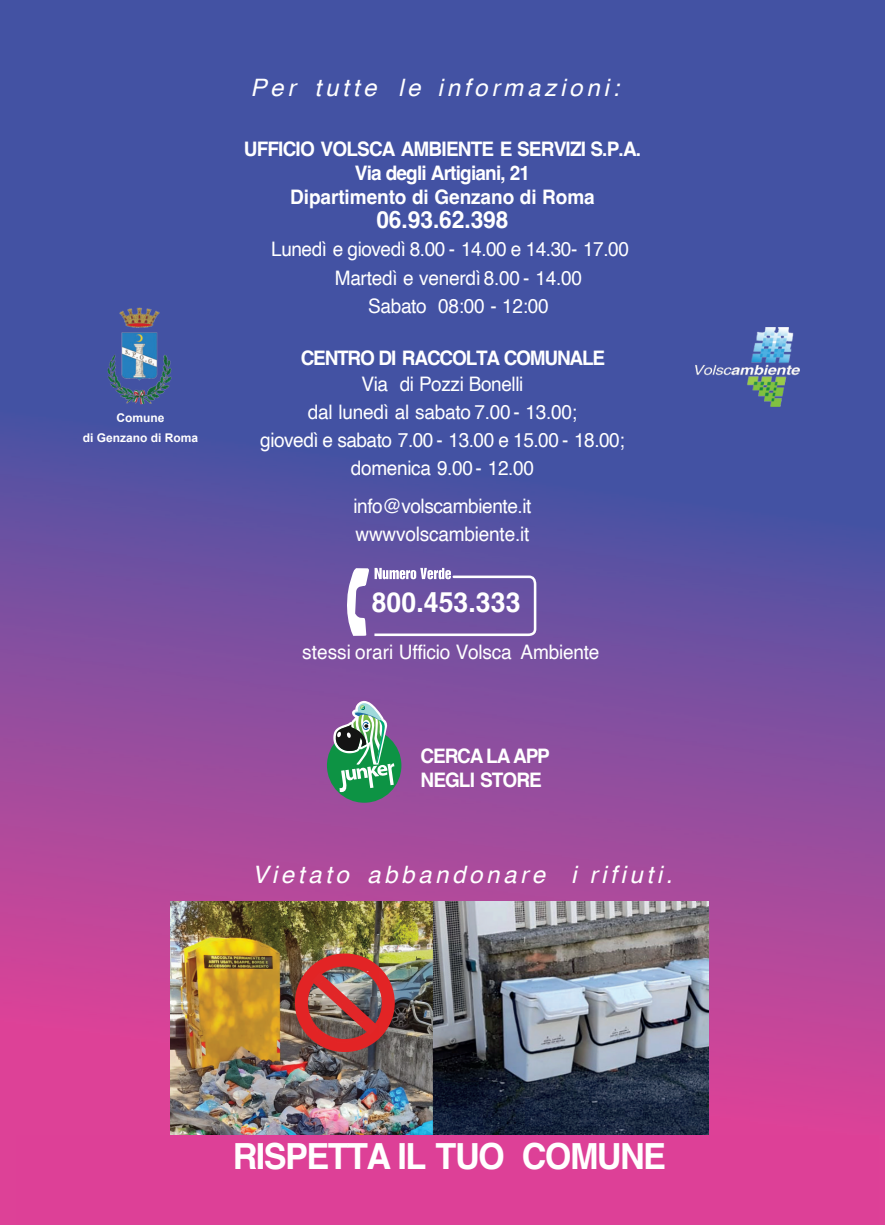
<style>
.page{position:relative;width:885px;height:1225px;background:#fff}
.page>*{position:absolute;margin:0;border:0;box-sizing:border-box;transform-origin:0 0}
.t1{font:700 36px "Helvetica";letter-spacing:-.045em;color:#fff;scale:.95 1}
.t2{font:700 28px "Helvetica";letter-spacing:.005em;color:#fff;scale:.95 1}
.t3{font:italic 24px "Helvetica";letter-spacing:.155em;color:#fff}
.t4{font:700 24px "Helvetica";letter-spacing:-.005em;color:#fff;scale:.95 1}
.t5{font:20px/28px "Helvetica";letter-spacing:-.015em;color:#fff;text-align:center;scale:.95 1}
.t6{font:700 20px/24px "Helvetica";letter-spacing:-.045em;color:#fff;text-align:center;scale:.95 1}
.t7{font:700 20px "Helvetica";letter-spacing:-.065em;color:#fff;scale:.95 1}
.t8{font:700 12px/20px "Arial";color:#fff;text-align:center}
</style>
<div class="page">
<img style="left:0;top:0;width:884px;height:1225px">
<img style="left:695px;top:327px;width:103px;height:79px">
<img style="left:107px;top:307px;width:65px;height:97px">
<svg style="left:342px;top:568px;width:194px;height:68px"></svg>
<img style="left:432px;top:901px;width:276px;height:234px">
<img style="left:170px;top:901px;width:262px;height:234px">
<div style="left:17px;top:1135px;width:861px;height:90px;background:#dd4097"></div>
<div style="left:327px;top:728px;width:74px;height:74px;background:#0d9344;border-radius:50%"></div>
<svg style="left:333px;top:701px;width:61px;height:91px"></svg>
<div style="left:295px;top:953px;width:100px;height:99px;border:13px solid #e22425;border-radius:50%"></div>
<img style="left:304px;top:970px;width:76px;height:76px">
<p class="t8" style="left:83px;top:409px;width:117px">Comune<br>di Genzano di Roma</p>
<p class="t3" style="left:250px;top:78px;width:370px">Per tutte le informazioni:</p>
<p class="t6" style="left:244px;top:139px;width:420px">UFFICIO VOLSCA AMBIENTE E SERVIZI S.P.A.<br>Via degli Artigiani, 21<br>Dipartimento di Genzano di Roma</p>
<p class="t4" style="left:376px;top:210px;width:141px">06.93.62.398</p>
<p class="t5" style="left:271px;top:237px;width:378px">Lunedì e giovedì 8.00 - 14.00 e 14.30- 17.00</p>
<p class="t5" style="left:335px;top:265px;width:262px">Martedì e venerdì 8.00 - 14.00</p>
<p class="t5" style="left:368px;top:293px;width:192px">Sabato 08:00 - 12:00</p>
<p class="t7" style="left:301px;top:350px;width:322px">CENTRO DI RACCOLTA COMUNALE</p>
<p class="t5" style="left:260px;top:371px;width:385px">Via di Pozzi Bonelli<br>dal lunedì al sabato 7.00 - 13.00;<br>giovedì e sabato 7.00 - 13.00 e 15.00 - 18.00; domenica 9.00 - 12.00</p>
<p class="t5" style="left:353px;top:493px;width:189px;text-align:left">info@volscambiente.it wwwvolscambiente.it</p>
<h2 class="t2" style="left:371px;top:591px;width:158px">800.453.333</h2>
<p class="t5" style="left:302px;top:639px;width:314px">stessi orari Ufficio Volsca Ambiente</p>
<p class="t6" style="left:420px;top:745px;width:138px;text-align:left">CERCA LA APP<br>NEGLI STORE</p>
<p class="t3" style="left:252px;top:865px;width:422px">Vietato abbandonare i rifiuti.</p>
<h1 class="t1" style="left:233px;top:1142px;width:457px">RISPETTA IL TUO COMUNE</h1>
</div>
